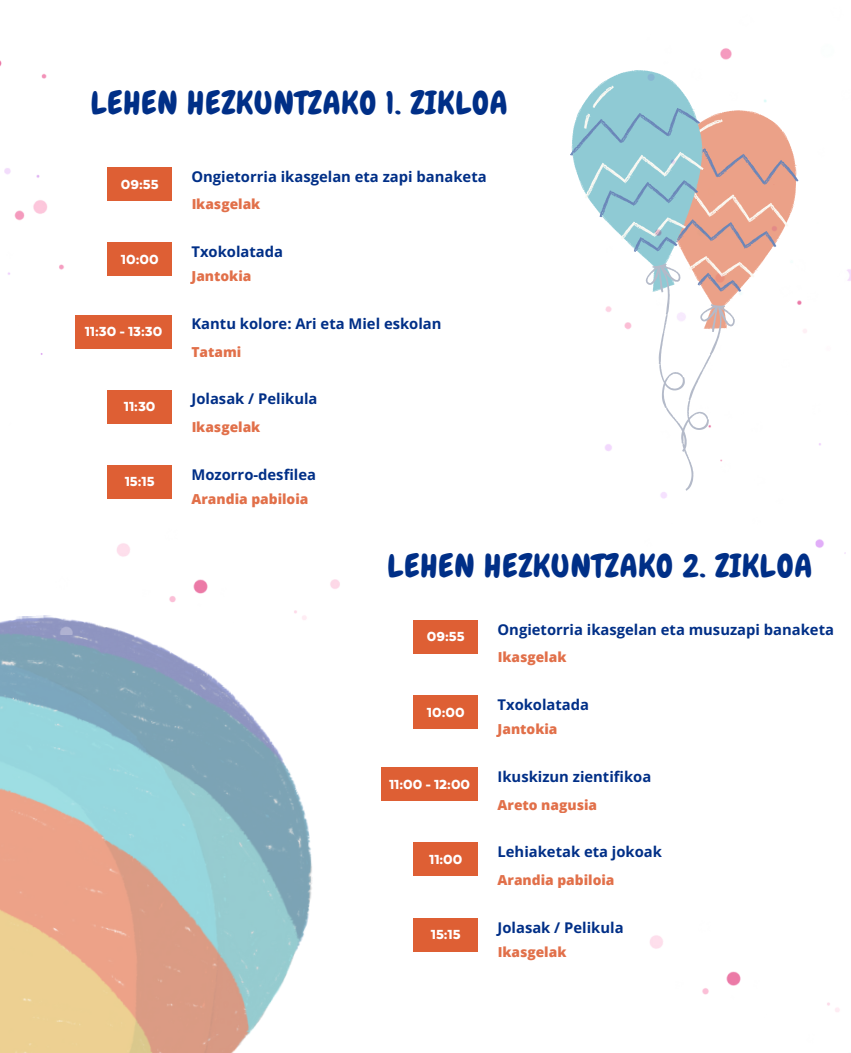
<style>
.page{position:relative;width:851px;height:1053px;background:#fff}
.page>*{position:absolute;margin:0;border:0;box-sizing:border-box;transform-origin:0 0}
.t1{font:32.12px "Chewy";letter-spacing:.03em;color:#002f87}
.t2{font:900 15.25px "Texta";color:#fff}
.t3{font:700 14.75px "Open Sans";color:#002f87}
.t4{font:800 13.75px "Open Sans";color:#de5f34}
</style>
<div class="page">
<div style="left:107px;top:168px;width:65px;height:33px;background:#de5f34"></div>
<div style="left:107px;top:243px;width:65px;height:33px;background:#de5f34"></div>
<div style="left:107px;top:390px;width:65px;height:33px;background:#de5f34"></div>
<div style="left:107px;top:465px;width:65px;height:33px;background:#de5f34"></div>
<div style="left:75px;top:315px;width:97px;height:33px;background:#de5f34"></div>
<div style="left:413px;top:620px;width:65px;height:33px;background:#de5f34"></div>
<div style="left:413px;top:696px;width:65px;height:33px;background:#de5f34"></div>
<div style="left:413px;top:843px;width:65px;height:33px;background:#de5f34"></div>
<div style="left:413px;top:918px;width:65px;height:33px;background:#de5f34"></div>
<img style="left:0;top:60px;width:64px;height:295px">
<div style="left:381px;top:768px;width:97px;height:33px;background:#de5f34"></div>
<svg style="left:581px;top:70px;width:161px;height:421px"></svg>
<svg style="left:583px;top:86px;width:184px;height:22px"></svg>
<svg style="left:570px;top:108px;width:228px;height:184px"></svg>
<img style="left:0;top:635px;width:312px;height:418px">
<img style="left:0;top:543px;width:340px;height:92px">
<img style="left:650px;top:935px;width:190px;height:77px">
<p class="t1" style="left:91px;top:83px;width:418px">LEHEN HEZKUNTZAKO 1. ZIKLOA</p>
<p class="t2" style="left:121px;top:172px;width:39px">09:55</p>
<p class="t3" style="left:191px;top:166px;width:296px">Ongietorria ikasgelan eta zapi banaketa</p>
<p class="t4" style="left:191px;top:195px;width:70px">Ikasgelak</p>
<p class="t2" style="left:121px;top:248px;width:39px">10:00</p>
<p class="t2" style="left:85px;top:320px;width:79px">11:30 - 13:30</p>
<p class="t3" style="left:191px;top:241px;width:93px">Txokolatada</p>
<p class="t4" style="left:191px;top:267px;width:61px">Jantokia</p>
<p class="t3" style="left:191px;top:314px;width:251px">Kantu kolore: Ari eta Miel eskolan</p>
<p class="t4" style="left:191px;top:342px;width:51px">Tatami</p>
<p class="t2" style="left:124px;top:395px;width:33px">11:30</p>
<p class="t3" style="left:191px;top:389px;width:127px">Jolasak / Pelikula</p>
<p class="t4" style="left:191px;top:417px;width:70px">Ikasgelak</p>
<p class="t2" style="left:125px;top:470px;width:31px">15:15</p>
<p class="t3" style="left:191px;top:464px;width:126px">Mozorro-desfilea</p>
<p class="t4" style="left:191px;top:489px;width:118px">Arandia pabiloia</p>
<p class="t1" style="left:387px;top:546px;width:426px">LEHEN HEZKUNTZAKO 2. ZIKLOA</p>
<p class="t2" style="left:427px;top:625px;width:39px">09:55</p>
<p class="t3" style="left:497px;top:619px;width:338px">Ongietorria ikasgelan eta musuzapi banaketa</p>
<p class="t4" style="left:497px;top:647px;width:70px">Ikasgelak</p>
<p class="t2" style="left:427px;top:701px;width:39px">10:00</p>
<p class="t2" style="left:389px;top:773px;width:83px">11:00 - 12:00</p>
<p class="t3" style="left:497px;top:694px;width:93px">Txokolatada</p>
<p class="t4" style="left:497px;top:719px;width:61px">Jantokia</p>
<p class="t3" style="left:497px;top:766px;width:155px">Ikuskizun zientifikoa</p>
<p class="t4" style="left:497px;top:795px;width:101px">Areto nagusia</p>
<p class="t2" style="left:429px;top:848px;width:35px">11:00</p>
<p class="t3" style="left:497px;top:841px;width:166px">Lehiaketak eta jokoak</p>
<p class="t4" style="left:497px;top:870px;width:118px">Arandia pabiloia</p>
<p class="t2" style="left:430px;top:923px;width:31px">15:15</p>
<p class="t3" style="left:497px;top:917px;width:127px">Jolasak / Pelikula</p>
<p class="t4" style="left:497px;top:942px;width:70px">Ikasgelak</p>
</div>
